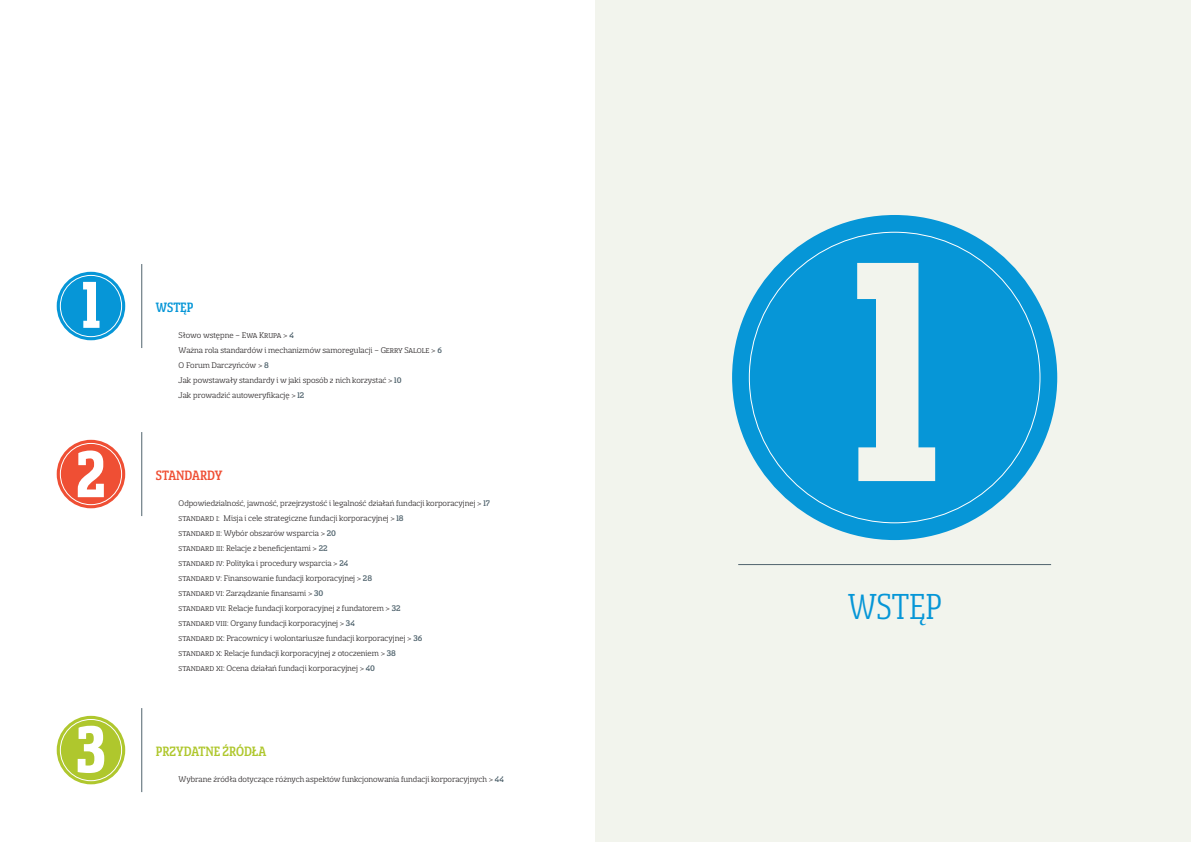
<style>
.page{position:relative;width:1191px;height:842px;background:#fff}
.page>*{position:absolute;margin:0;border:0;box-sizing:border-box;transform-origin:0 0}
.t1{font:40px "Sancoale Slab Cond";color:#0696d7}
.t2{font:500 15px "Sancoale Slab Cond";color:#afc72d}
.t3{font:500 15px "Sancoale Slab Cond";color:#ef4f34}
.t4{font:500 15px "Sancoale Slab Cond";color:#0696d7}
.t5{font:9px/15px "Sancoale Slab Norm";color:#231f20}
.s1{font-weight:500;color:#51646e}
</style>
<div class="page">
<div style="left:595px;top:0;width:596px;height:842px;background:#f2f4ed"></div>
<div style="left:732px;top:215px;width:325px;height:325px;background:#0696d7;border-radius:50%"></div>
<svg style="left:857px;top:263px;width:78px;height:218px"></svg>
<hr style="left:738px;top:564px;width:313px;height:1px;background:#51646e">
<div style="left:57px;top:272px;width:68px;height:68px;background:#0696d7;border-radius:50%"></div>
<svg style="left:83px;top:282px;width:16px;height:46px"></svg>
<div style="left:60px;top:275px;width:62px;height:62px;border:1px solid #fff;border-radius:50%"></div>
<svg style="left:57px;top:440px;width:68px;height:68px;background:#ef5940"></svg>
<svg style="left:78px;top:450px;width:26px;height:47px"></svg>
<div style="left:60px;top:443px;width:62px;height:62px;border:1px solid #fff;border-radius:50%"></div>
<div style="left:57px;top:716px;width:68px;height:68px;background:#afc72d;border-radius:50%"></div>
<svg style="left:78px;top:726px;width:26px;height:47px"></svg>
<div style="left:60px;top:719px;width:62px;height:62px;border:1px solid #fff;border-radius:50%"></div>
<hr style="left:141px;top:264px;width:1px;height:84px;background:#51646e">
<hr style="left:141px;top:432px;width:1px;height:84px;background:#51646e">
<hr style="left:141px;top:708px;width:1px;height:84px;background:#51646e">
<h2 class="t4" style="left:156px;top:300px;width:39px">WSTĘP</h2>
<p class="t5" style="left:179px;top:328px;width:265px">Słowo wstępne – Ewa Krupa &gt; <span class="s1">4<br></span>Ważna rola standardów i mechanizmów samoregulacji – Gerry Salole &gt; <span class="s1">6<br></span>O Forum Darczyńców &gt; <span class="s1">8<br></span>Jak powstawały standardy i w jaki sposób z nich korzystać &gt; <span class="s1">10<br></span>Jak prowadzić autoweryfikację &gt; <span class="s1">12</span></p>
<h2 class="t3" style="left:156px;top:468px;width:68px">STANDARDY</h2>
<p class="t5" style="left:179px;top:496px;width:313px">Odpowiedzialność, jawność, przejrzystość i legalność działań fundacji korporacyjnej &gt; <span class="s1">17 </span>standard i: Misja i cele strategiczne fundacji korporacyjnej &gt; <span class="s1">18<br></span>standard ii: Wybór obszarów wsparcia &gt; <span class="s1">20<br></span>standard iii: Relacje z beneficjentami &gt; <span class="s1">22<br></span>standard iv: Polityka i procedury wsparcia &gt; <span class="s1">24<br></span>standard v: Finansowanie fundacji korporacyjnej &gt; <span class="s1">28<br></span>standard vi: Zarządzanie finansami &gt; <span class="s1">30<br></span>standard vii: Relacje fundacji korporacyjnej z fundatorem &gt; <span class="s1">32<br></span>standard viii: Organy fundacji korporacyjnej &gt; <span class="s1">34<br></span>standard ix: Pracownicy i wolontariusze fundacji korporacyjnej &gt; <span class="s1">36<br></span>standard x: Relacje fundacji korporacyjnej z otoczeniem &gt; <span class="s1">38<br></span>standard xi: Ocena działań fundacji korporacyjnej &gt; <span class="s1">40</span></p>
<h2 class="t2" style="left:156px;top:744px;width:112px">PRZYDATNE ŹRÓDŁA</h2>
<p class="t5" style="left:179px;top:772px;width:326px">Wybrane źródła dotyczące różnych aspektów funkcjonowania fundacji korporacyjnych &gt; <span class="s1">44</span></p>
<h1 class="t1" style="left:848px;top:588px;width:95px">wstęp</h1>
</div>
